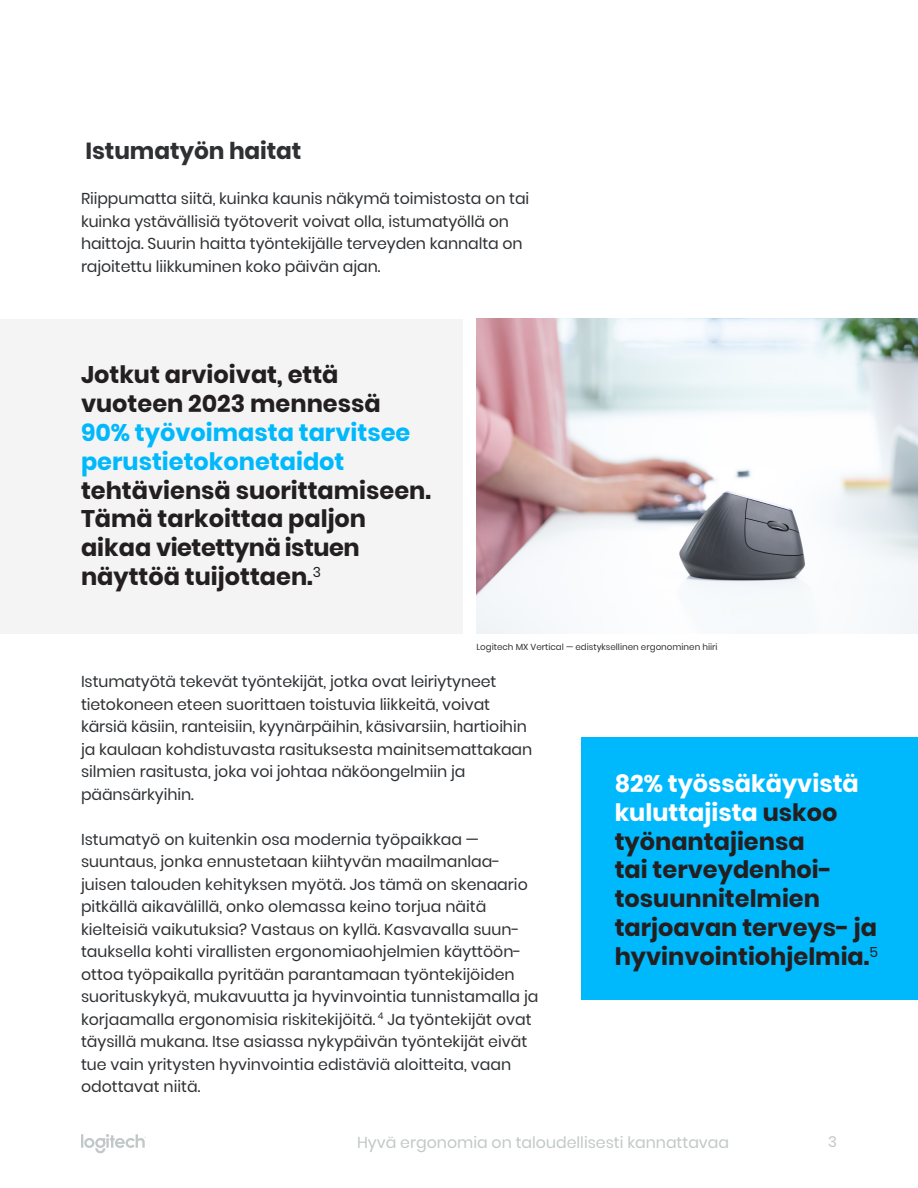
<style>
.page{position:relative;width:918px;height:1188px;background:#fff}
.page>*{position:absolute;margin:0;border:0;box-sizing:border-box;transform-origin:0 0}
.t1{font:700 24px/28.8px "Poppins";color:#231f20}
.t2{font:700 23.25px "Poppins";letter-spacing:-.005em;color:#2e3033}
.t3{font:15.75px/22.5px "Poppins";color:#2e3033}
.t4{font:15.75px "Poppins";color:#c2c7c7}
.t5{font:15px "Poppins";color:#c2c7c7}
.t6{font:8.7px "Poppins";color:#2e3033}
.s1{color:#00b8fc}
.s2{color:#fff}
</style>
<div class="page">
<svg style="left:81px;top:1134px;width:65px;height:19px"></svg>
<div style="left:581px;top:737px;width:337px;height:263px;background:#00b8fc"></div>
<div style="left:0;top:319px;width:463px;height:314px;background:#f4f4f4"></div>
<img style="left:476px;top:319px;width:442px;height:314px">
<p class="t2" style="left:86px;top:138px;width:218px">Istumatyön haitat</p>
<p class="t3" style="left:81px;top:188px;width:450px">Riippumatta siitä, kuinka kaunis näkymä toimistosta on tai kuinka ystävällisiä työtoverit voivat olla, istumatyöllä on haittoja. Suurin haitta työntekijälle terveyden kannalta on rajoitettu liikkuminen koko päivän ajan.</p>
<p class="t1" style="left:81px;top:361px;width:352px">Jotkut arvioivat, että vuoteen 2023 mennessä<br><span class="s1">90% työvoimasta tarvitsee perustietokonetaidot </span>tehtäviensä suorittamiseen.<br>Tämä tarkoittaa paljon aikaa vietettynä istuen näyttöä tuijottaen.<sup>3</sup></p>
<p class="t6" style="left:476px;top:642px;width:243px">Logitech MX Vertical — edistyksellinen ergonominen hiiri</p>
<p class="t3" style="left:81px;top:671px;width:453px">Istumatyötä tekevät työntekijät, jotka ovat leiriytyneet tietokoneen eteen suorittaen toistuvia liikkeitä, voivat kärsiä käsiin, ranteisiin, kyynärpäihin, käsivarsiin, hartioihin ja kaulaan kohdistuvasta rasituksesta mainitsemattakaan silmien rasitusta, joka voi johtaa näköongelmiin ja päänsärkyihin.</p>
<p class="t3" style="left:81px;top:828px;width:459px">Istumatyö on kuitenkin osa modernia työpaikkaa — suuntaus, jonka ennustetaan kiihtyvän maailmanlaa&shy;juisen talouden kehityksen myötä. Jos tämä on skenaario pitkällä aikavälillä, onko olemassa keino torjua näitä kielteisiä vaikutuksia? Vastaus on kyllä. Kasvavalla suun&shy;tauksella kohti virallisten ergonomiaohjelmien käyttöön&shy;ottoa työpaikalla pyritään parantamaan työntekijöiden suorituskykyä, mukavuutta ja hyvinvointia tunnistamalla ja korjaamalla ergonomisia riskitekijöitä. <sup>4</sup> Ja työntekijät ovat täysillä mukana. Itse asiassa nykypäivän työntekijät eivät tue vain yritysten hyvinvointia edistäviä aloitteita, vaan odottavat niitä.</p>
<p class="t1" style="left:615px;top:769px;width:265px"><span class="s2">82% työssäkäyvistä kuluttajista</span> uskoo työnantajiensa<br>tai terveydenhoi&shy;tosuunnitelmien tarjoavan terveys- ja hyvinvointiohjelmia.<sup>5</sup></p>
<p class="t4" style="left:357px;top:1134px;width:374px">Hyvä ergonomia on taloudellisesti kannattavaa</p>
<p class="t5" style="left:828px;top:1134px;width:10px">3</p>
</div>
